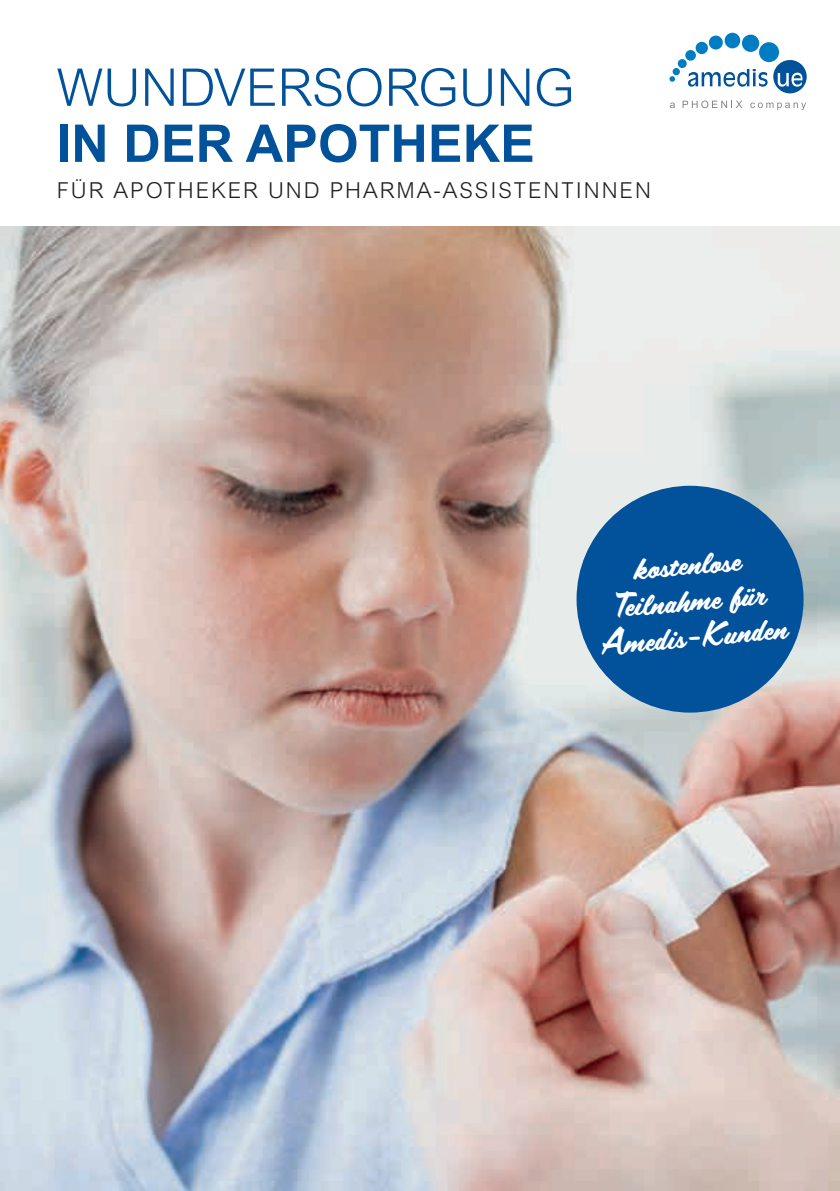
<style>
.page{position:relative;width:840px;height:1191px;background:#fff}
.page>*{position:absolute;margin:0;border:0;box-sizing:border-box;transform-origin:0 0}
.t1{font:300 52px "Arial MT Std";color:#01529a}
.t2{font:700 52px "Arial";color:#01529a}
.t3{font:30px/36px "Scriptorama JF Tradeshow";color:#fff;text-align:center}
.t4{font:300 22px "Arial MT Std";letter-spacing:.09em;color:#231f20}
</style>
<div class="page">
<svg style="left:669px;top:76px;width:5px;height:6px"></svg>
<div style="left:672px;top:68px;width:7px;height:7px;background:#007cc2;border-radius:50%"></div>
<svg style="left:688px;top:59px;width:119px;height:35px"></svg>
<div style="left:741px;top:35px;width:17px;height:17px;background:#007cc2;border-radius:50%"></div>
<div style="left:724px;top:33px;width:15px;height:15px;background:#007cc2;border-radius:50%"></div>
<div style="left:708px;top:36px;width:14px;height:14px;background:#007cc2;border-radius:50%"></div>
<div style="left:695px;top:42px;width:12px;height:12px;background:#007cc2;border-radius:50%"></div>
<div style="left:685px;top:50px;width:10px;height:11px;background:#007cc2;border-radius:50%"></div>
<div style="left:677px;top:59px;width:9px;height:9px;background:#007cc2;border-radius:50%"></div>
<div style="left:758px;top:42px;width:20px;height:20px;background:#007cc2;border-radius:50%"></div>
<svg style="left:670px;top:103px;width:4px;height:5px"></svg>
<svg style="left:682px;top:101px;width:60px;height:7px"></svg>
<svg style="left:750px;top:103px;width:55px;height:7px"></svg>
<img style="left:0;top:227px;width:839px;height:964px">
<div style="left:576px;top:486px;width:227px;height:226px;background:#01529a;border-radius:50%"></div>
<h1 class="t1" style="left:57px;top:58px;width:519px">WUNDVERSORGUNG</h1>
<h1 class="t2" style="left:57px;top:109px;width:479px">IN DER APOTHEKE</h1>
<p class="t4" style="left:57px;top:178px;width:595px">FÜR APOTHEKER UND PHARMA-ASSISTENTINNEN</p>
<h2 class="t3" style="left:591px;top:554px;width:189px;rotate:-5deg">kostenlose<br>Teilnahme für<br>Amedis-Kunden</h2>
</div>
